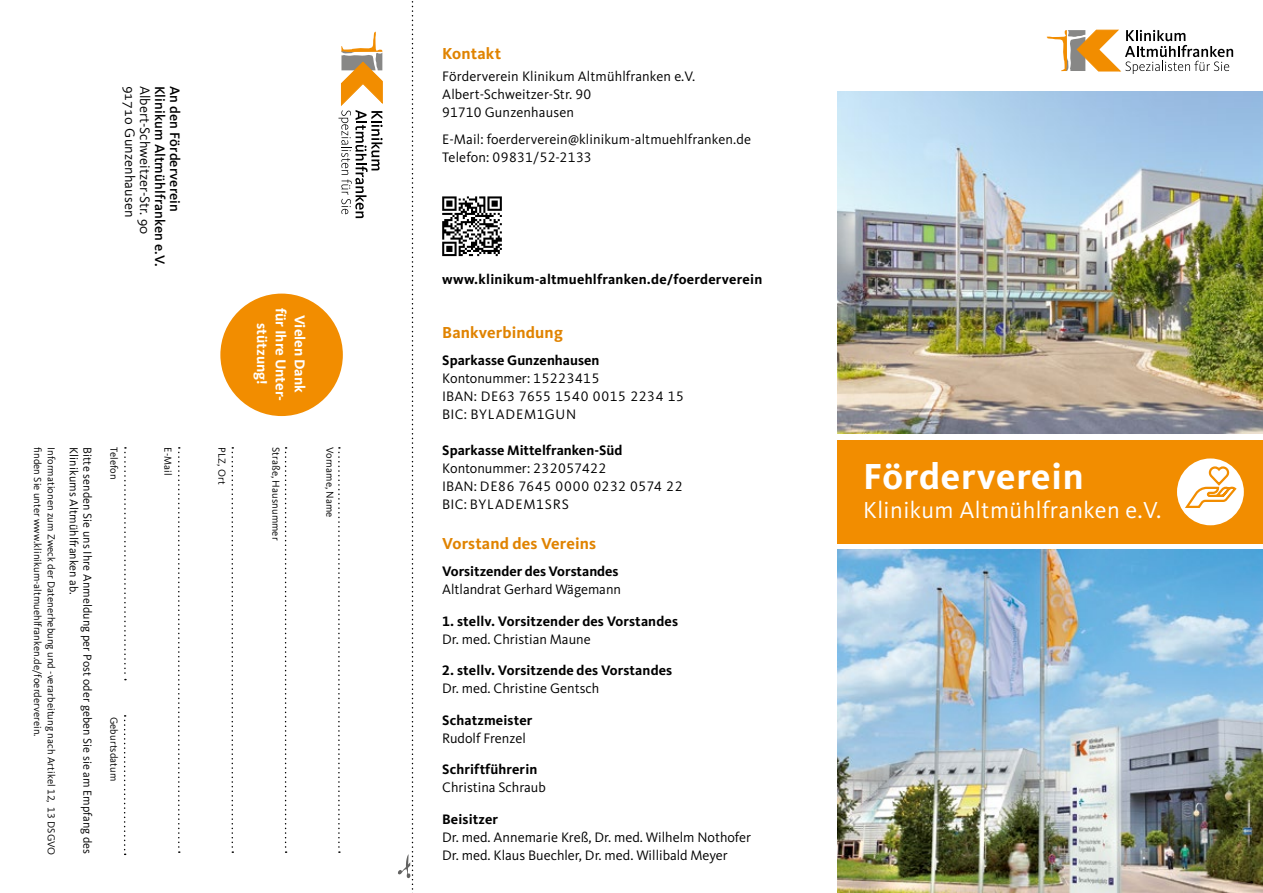
<style>
.page{position:relative;width:1263px;height:893px;background:#fff}
.page>*{position:absolute;margin:0;border:0;box-sizing:border-box;transform-origin:0 0}
.t1{font:700 37.5px "Kievit OT";letter-spacing:.02em;color:#fff}
.t2{font:24px "Kievit OT";letter-spacing:.02em;color:#fff}
.t3{font:700 16.5px "Kievit OT";letter-spacing:.01em;color:#e08300}
.t4{font:700 14.85px/18.9px "Kievit OT";color:#fff;text-align:center}
.t5{font:14.25px/18px "Kievit OT";letter-spacing:.005em;color:#000}
.t6{font:700 14.25px "Kievit OT";letter-spacing:.01em;color:#000}
.t7{font:14.25px/18px "Kievit OT";letter-spacing:.035em;color:#000}
.t8{font:500 14.25px "Kievit OT";letter-spacing:.01em;color:#000}
.t9{font:12px "Kievit OT";letter-spacing:.01em;color:#000}
.t10{font:10.5px "Kievit OT";letter-spacing:.01em;color:#000}
</style>
<div class="page">
<img style="left:838px;top:91px;width:425px;height:343px">
<svg style="left:1047px;top:30px;width:186px;height:44px"></svg>
<div style="left:838px;top:440px;width:425px;height:104px;background:#f28d00"></div>
<svg style="left:398px;top:1px;width:15px;height:892px"></svg>
<img style="left:838px;top:550px;width:425px;height:343px">
<div style="left:1177px;top:458px;width:67px;height:67px;background:#fff;border-radius:50%"></div>
<svg style="left:1187px;top:465px;width:51px;height:49px"></svg>
<svg style="left:338px;top:32px;width:45px;height:186px"></svg>
<div style="left:220px;top:294px;width:123px;height:122px;background:#f28d00;border-radius:50%"></div>
<svg style="left:124px;top:447px;width:2px;height:233px"></svg>
<svg style="left:178px;top:447px;width:2px;height:406px"></svg>
<svg style="left:232px;top:447px;width:1px;height:406px"></svg>
<svg style="left:285px;top:447px;width:2px;height:406px"></svg>
<svg style="left:124px;top:715px;width:2px;height:140px"></svg>
<svg style="left:338px;top:447px;width:2px;height:406px"></svg>
<svg style="left:442px;top:196px;width:60px;height:60px"></svg>
<p class="t5" style="left:139px;top:86px;width:134px;rotate:90deg">91710 Gunzenhausen</p>
<p class="t5" style="left:154px;top:86px;width:151px;rotate:90deg">Albert-Schweitzer-Str. 90</p>
<p class="t8" style="left:168px;top:86px;width:183px;rotate:90deg">Klinikum Altmühlfranken e.V.</p>
<p class="t8" style="left:183px;top:86px;width:128px;rotate:90deg">An den Förderverein</p>
<p class="t4" style="left:309px;top:308px;width:95px;rotate:90deg">Vielen Dank für Ihre Unter&shy;stützung!</p>
<p class="t10" style="left:44px;top:447px;width:291px;rotate:90deg">finden Sie unter www.klinikum-altmuehlfranken.de/foerderverein.</p>
<p class="t10" style="left:57px;top:447px;width:410px;rotate:90deg">Informationen zum Zweck der Datenerhebung und -verarbeitung nach Artikel 12, 13 DSGVO</p>
<p class="t9" style="left:81px;top:447px;width:149px;rotate:90deg">Klinikums Altmühlfranken ab.</p>
<p class="t9" style="left:94px;top:447px;width:409px;rotate:90deg">Bitte senden Sie uns Ihre Anmeldung per Post oder geben Sie sie am Empfang des</p>
<p class="t10" style="left:120px;top:447px;width:34px;rotate:90deg">Telefon</p>
<p class="t10" style="left:174px;top:447px;width:29px;rotate:90deg">E-Mail</p>
<p class="t10" style="left:228px;top:447px;width:39px;rotate:90deg">PLZ, Ort</p>
<p class="t10" style="left:282px;top:447px;width:95px;rotate:90deg">Straße, Hausnummer</p>
<p class="t10" style="left:336px;top:447px;width:72px;rotate:90deg">Vorname, Name</p>
<p class="t10" style="left:120px;top:717px;width:66px;rotate:90deg">Geburtsdatum</p>
<p class="t3" style="left:442px;top:43px;width:60px">Kontakt</p>
<p class="t5" style="left:442px;top:67px;width:254px">Förderverein Klinikum Altmühlfranken e.V.<br>Albert-Schweitzer-Str. 90<br>91710 Gunzenhausen</p>
<p class="t5" style="left:442px;top:130px;width:310px">E-Mail: foerderverein@klinikum-altmuehlfranken.de<br>Telefon: 09831/52-2133</p>
<p class="t6" style="left:442px;top:270px;width:322px">www.klinikum-altmuehlfranken.de/foerderverein</p>
<p class="t3" style="left:442px;top:322px;width:122px">Bankverbindung</p>
<p class="t6" style="left:442px;top:351px;width:159px">Sparkasse Gunzenhausen</p>
<p class="t7" style="left:442px;top:369px;width:243px">Kontonummer: 15223415<br>IBAN: DE63 7655 1540 0015 2234 15<br>BIC: BYLADEM1GUN</p>
<p class="t6" style="left:442px;top:441px;width:182px">Sparkasse Mittelfranken-Süd</p>
<p class="t7" style="left:442px;top:459px;width:242px">Kontonummer: 232057422<br>IBAN: DE86 7645 0000 0232 0574 22<br>BIC: BYLADEM1SRS</p>
<p class="t3" style="left:442px;top:534px;width:155px">Vorstand des Vereins</p>
<p class="t6" style="left:442px;top:563px;width:178px">Vorsitzender des Vorstandes</p>
<p class="t5" style="left:442px;top:580px;width:180px">Altlandrat Gerhard Wägemann</p>
<p class="t6" style="left:442px;top:612px;width:237px">1. stellv. Vorsitzender des Vorstandes</p>
<p class="t5" style="left:442px;top:630px;width:150px">Dr. med. Christian Maune</p>
<p class="t6" style="left:442px;top:662px;width:232px">2. stellv. Vorsitzende des Vorstandes</p>
<p class="t5" style="left:442px;top:679px;width:159px">Dr. med. Christine Gentsch</p>
<p class="t6" style="left:442px;top:711px;width:92px">Schatzmeister</p>
<p class="t5" style="left:442px;top:729px;width:85px">Rudolf Frenzel</p>
<p class="t6" style="left:442px;top:761px;width:97px">Schriftführerin</p>
<p class="t5" style="left:442px;top:778px;width:105px">Christina Schraub</p>
<p class="t6" style="left:442px;top:810px;width:57px">Beisitzer</p>
<p class="t5" style="left:442px;top:828px;width:310px">Dr. med. Annemarie Kreß, Dr. med. Wilhelm Nothofer<br>Dr. med. Klaus Buechler, Dr. med. Willibald Meyer</p>
<h1 class="t1" style="left:863px;top:455px;width:222px">Förderverein</h1>
<h2 class="t2" style="left:863px;top:496px;width:300px">Klinikum Altmühlfranken e.V.</h2>
</div>
